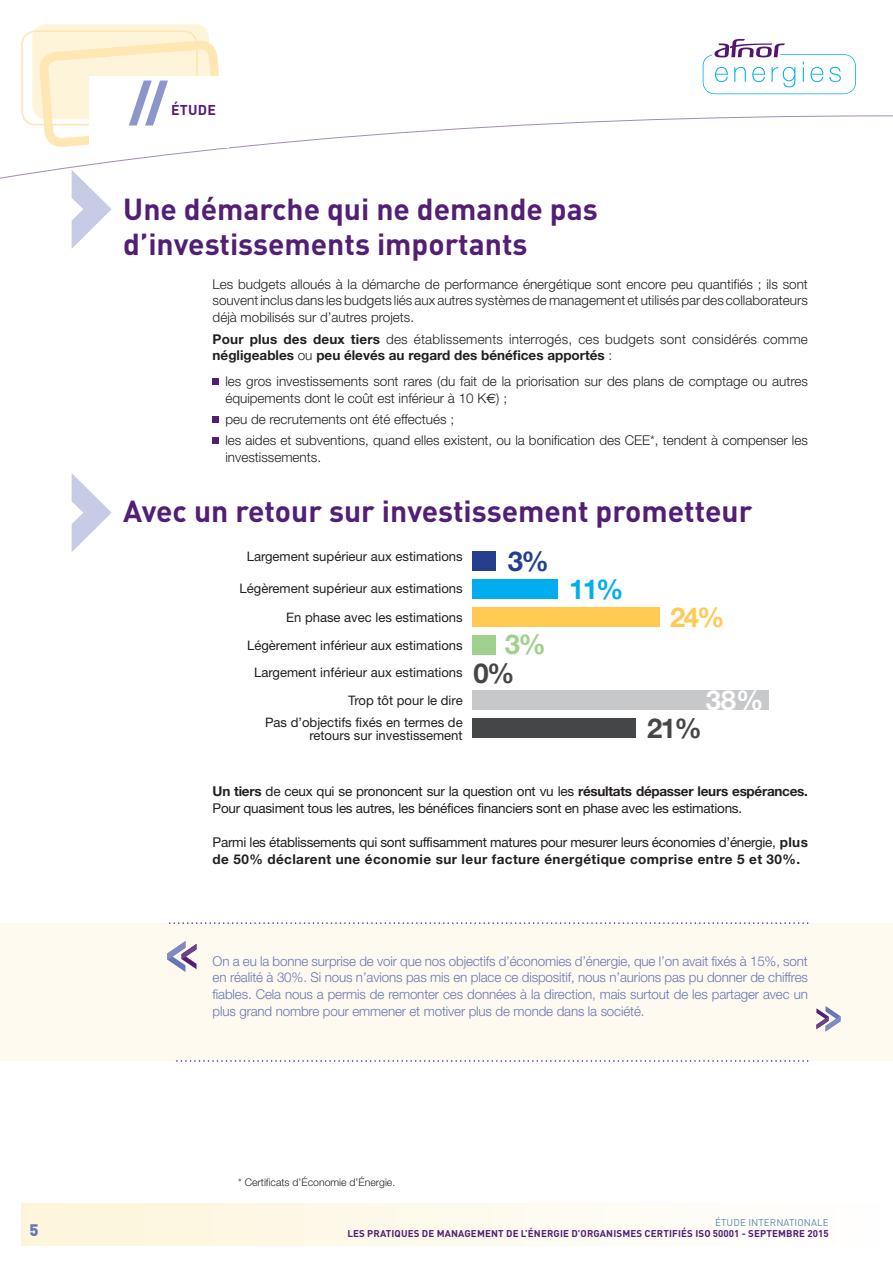
<style>
.page{position:relative;width:893px;height:1263px;background:#fff}
.page>*{position:absolute;margin:0;border:0;box-sizing:border-box;transform-origin:0 0}
.t1{font:900 52.35px "DINOT";color:#8d96c9}
.t2{font:700 30px/34.5px "DIN";color:#531f75}
.t3{font:700 27.45px "Helvetica Neue";color:#454647}
.t4{font:700 27.45px "Helvetica Neue";color:#00aeef}
.t5{font:700 27.45px "Helvetica Neue";color:#feca52}
.t6{font:700 27.45px "Helvetica Neue";color:#fff}
.t7{font:700 27.45px "Helvetica Neue";color:#253f8e}
.t8{font:700 27.45px "Helvetica Neue";color:#9fd08c}
.t9{font:900 16.5px "DINOT";color:#6776b8}
.t10{font:700 14.1px "DIN";letter-spacing:.015em;color:#531f75}
.t11{font:300 13.5px/16.8px "Helvetica Neue";color:#231f20}
.t12{font:300 13.5px/16.8px "Helvetica Neue";letter-spacing:-.01em;color:#6776b8;text-align:justify}
.t13{font:13.5px/16.8px "Helvetica Neue";letter-spacing:-.02em;color:#231f20}
.t14{font:700 13.5px/16.8px "Helvetica Neue";color:#231f20}
.t15{font:13.05px/27.8px "Helvetica Neue";color:#231f20;text-align:right}
.t16{font:300 10.5px "Helvetica Neue";color:#231f20}
.t17{font:700 9.75px "DIN";letter-spacing:.015em;color:#531f75}
.t18{font:9.75px "DINOT";letter-spacing:.01em;color:#5b8ba8}
.s1{font-weight:300}
.s2{font-family:"Euro Sig";font-weight:400}
.s3{font-weight:700}
</style>
<div class="page">
<svg style="left:0;top:115px;width:893px;height:83px"></svg>
<div style="left:21px;top:1203px;width:872px;height:43px;background:linear-gradient(to right,#fdf5db,#fefeff)"></div>
<div style="left:32px;top:24px;width:177px;height:95px;background:#fef4da;border-radius:14px"></div>
<svg style="left:21px;top:30px;width:198px;height:117px"></svg>
<div style="left:89px;top:76px;width:139px;height:72px;background:#fff"></div>
<svg style="left:703px;top:39px;width:153px;height:55px"></svg>
<div style="left:0;top:923px;width:893px;height:138px;background:#fefaef"></div>
<div style="left:213px;top:378px;width:6px;height:7px;background:#531f75"></div>
<div style="left:213px;top:416px;width:6px;height:7px;background:#531f75"></div>
<div style="left:213px;top:437px;width:6px;height:7px;background:#531f75"></div>
<div style="left:473px;top:718px;width:163px;height:20px;background:#454647"></div>
<div style="left:473px;top:691px;width:296px;height:19px;background:#c7c8ca"></div>
<div style="left:473px;top:635px;width:23px;height:19px;background:#9fd08c"></div>
<div style="left:473px;top:607px;width:187px;height:19px;background:#feca52"></div>
<div style="left:473px;top:579px;width:85px;height:20px;background:#00aeef"></div>
<div style="left:473px;top:552px;width:23px;height:19px;background:#253f8e"></div>
<svg style="left:167px;top:941px;width:29px;height:31px"></svg>
<svg style="left:816px;top:1006px;width:25px;height:25px"></svg>
<svg style="left:169px;top:922px;width:639px;height:2px"></svg>
<svg style="left:176px;top:1060px;width:632px;height:2px"></svg>
<svg style="left:72px;top:170px;width:40px;height:78px"></svg>
<svg style="left:72px;top:474px;width:40px;height:78px"></svg>
<p class="t9" style="left:30px;top:1218px;width:11px">5</p>
<h1 class="t1" style="left:129px;top:68px;width:40px">//</h1>
<p class="t10" style="left:171px;top:100px;width:46px">ÉTUDE</p>
<h2 class="t2" style="left:123px;top:191px;width:476px">Une démarche qui ne demande pas d’investissements importants</h2>
<p class="t11" style="left:213px;top:275px;width:597px;text-align:justify">Les budgets alloués à la démarche de performance énergétique sont encore peu quantifiés ; ils sont souvent inclus dans les budgets liés aux autres systèmes de management et utilisés par des collaborateurs déjà mobilisés sur d’autres projets.</p>
<p class="t14" style="left:213px;top:330px;width:597px">Pour plus des deux tiers <span class="s1">des établissements interrogés, ces budgets sont considérés comme </span>négligeables <span class="s1">ou</span> peu élevés au regard des bénéfices apportés <span class="s1">:</span></p>
<p class="t11" style="left:225px;top:372px;width:584px">les gros investissements sont rares (du fait de la priorisation sur des plans de comptage ou autres équipements dont le coût est inférieur à 10 K<span class="s2">€</span>) ;</p>
<p class="t11" style="left:225px;top:408px;width:584px;line-height:21.1px">peu de recrutements ont été effectués ;<br>les aides et subventions, quand elles existent, ou la bonification des CEE*, tendent à compenser les</p>
<p class="t11" style="left:225px;top:448px;width:97px">investissements.</p>
<h2 class="t2" style="left:123px;top:492px;width:631px">Avec un retour sur investissement prometteur</h2>
<p class="t15" style="left:247px;top:543px;width:217px">Largement supérieur aux estimations</p>
<p class="t15" style="left:240px;top:574px;width:225px">Légèrement supérieur aux estimations</p>
<p class="t15" style="left:247px;top:603px;width:217px">En phase avec les estimations<br>Légèrement inférieur aux estimations</p>
<p class="t15" style="left:254px;top:658px;width:210px">Largement inférieur aux estimations</p>
<p class="t15" style="left:265px;top:689px;width:199px;line-height:22.2px">Trop tôt pour le dire<br>Pas d’objectifs fixés en termes de</p>
<p class="t15" style="left:309px;top:721px;width:155px">retours sur investissement</p>
<h3 class="t7" style="left:508px;top:544px;width:43px">3%</h3>
<h3 class="t8" style="left:505px;top:627px;width:43px">3%</h3>
<h3 class="t3" style="left:473px;top:656px;width:43px">0%</h3>
<h3 class="t4" style="left:569px;top:572px;width:56px">11%</h3>
<h3 class="t5" style="left:670px;top:600px;width:56px">24%</h3>
<h3 class="t6" style="left:706px;top:683px;width:59px">38%</h3>
<h3 class="t3" style="left:647px;top:711px;width:56px">21%</h3>
<p class="t13" style="left:213px;top:783px;width:597px"><span class="s3">Un tiers</span> de ceux qui se prononcent sur la question ont vu les <span class="s3">résultats dépasser leurs espérances.<br></span>Pour quasiment tous les autres, les bénéfices financiers sont en phase avec les estimations.</p>
<p class="t13" style="left:213px;top:833px;width:597px">Parmi les établissements qui sont suffisamment matures pour mesurer leurs économies d’énergie, <span class="s3">plus de 50% déclarent une économie sur leur facture énergétique comprise entre 5 et 30%.</span></p>
<p class="t12" style="left:213px;top:952px;width:597px">On a eu la bonne surprise de voir que nos objectifs d’économies d’énergie, que l’on avait fixés à 15%, sont en réalité à 30%. Si nous n’avions pas mis en place ce dispositif, nous n’aurions pas pu donner de chiffres fiables. Cela nous a permis de remonter ces données à la direction, mais surtout de les partager avec un plus grand nombre pour emmener et motiver plus de monde dans la société.</p>
<p class="t16" style="left:238px;top:1176px;width:159px">* Certificats d’Économie d’Énergie.</p>
<p class="t18" style="left:715px;top:1216px;width:115px">ÉTUDE INTERNATIONALE</p>
<p class="t17" style="left:347px;top:1227px;width:483px">LES PRATIQUES DE MANAGEMENT DE L’ÉNERGIE D’ORGANISMES CERTIFIÉS ISO 50001 - SEPTEMBRE 2015</p>
</div>
